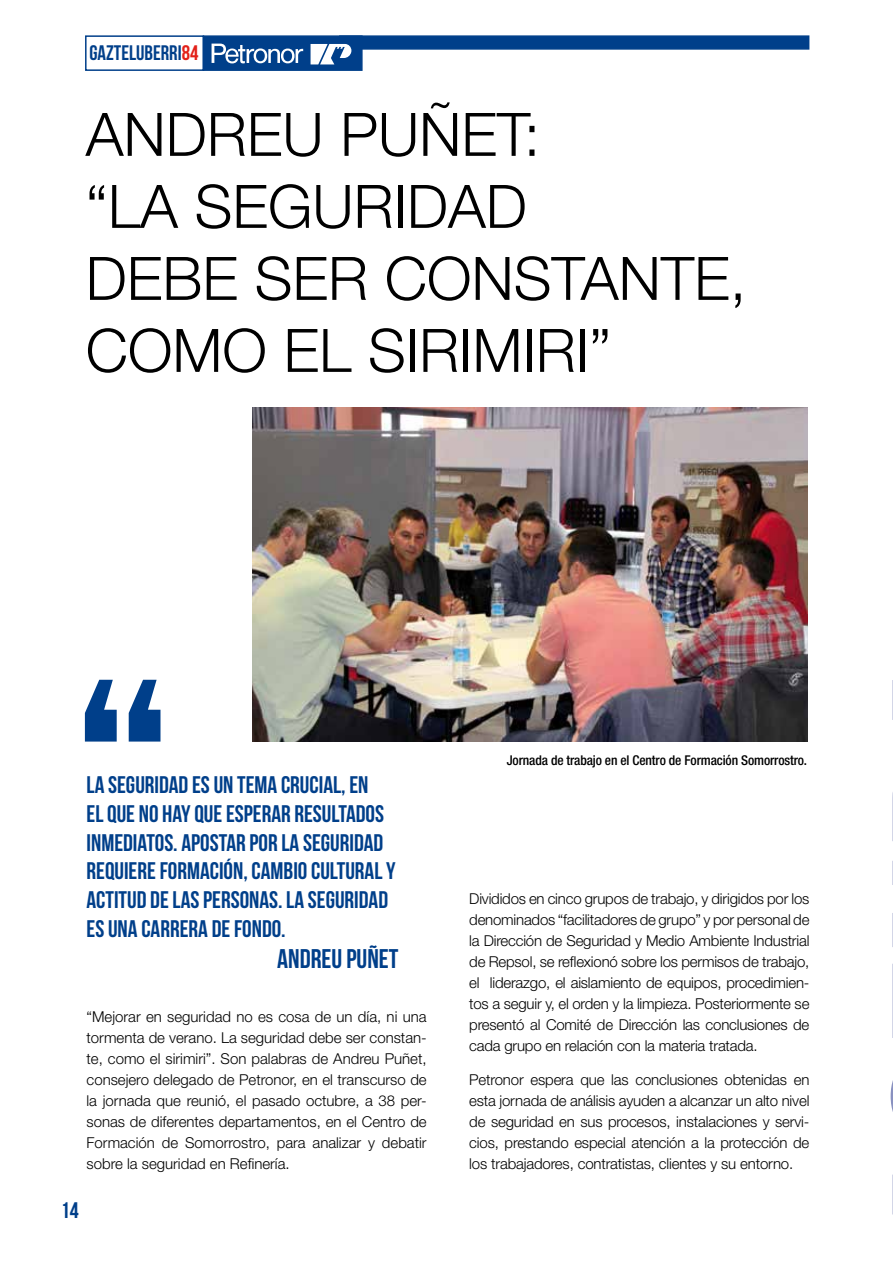
<style>
.page{position:relative;width:893px;height:1263px;background:#fff}
.page>*{position:absolute;margin:0;border:0;box-sizing:border-box;transform-origin:0 0}
.t1{font:300px "Bebas Neue";color:#003f8a}
.t2{font:300 60px/72px "Helvetica Neue LT Std";color:#000}
.t3{font:27px "Bebas Neue";color:#003f8a}
.t4{font:24px "Bebas Neue";color:#003f8a}
.t5{font:22.5px "Bebas Neue";color:#003f8a}
.t6{font:21px "Bebas Neue";color:#003f8a}
.t7{font:300 15px/21px "Helvetica Neue LT Std";letter-spacing:-.01em;color:#000;text-align:justify}
.t8{font:500 condensed 13.5px "Helvetica Neue LT Std";letter-spacing:-.01em;color:#000}
.s1{color:#e32119}
</style>
<div class="page">
<div style="left:339px;top:35px;width:470px;height:15px;background:#003f8a;border:2px solid #003f8a"></div>
<div style="left:85px;top:35px;width:119px;height:36px;border:2px solid #003f8a"></div>
<div style="left:203px;top:35px;width:160px;height:36px;background:#003f8a;border:2px solid #003f8a"></div>
<svg style="left:212px;top:44px;width:91px;height:19px"></svg>
<svg style="left:311px;top:44px;width:40px;height:20px"></svg>
<img style="left:252px;top:408px;width:555px;height:333px">
<h3 class="t6" style="left:89px;top:42px;width:110px">GAZTELUBERRI<span class="s1">84</span></h3>
<h2 class="t2" style="left:86px;top:97px;width:456px">Andreu Puñet: “La seg</h2>
<h2 class="t2" style="left:312px;top:169px;width:134px">uridad</h2>
<h2 class="t2" style="left:86px;top:241px;width:38px">debe</h2>
<h2 class="t2" style="left:255px;top:241px;width:493px">ser constante,</h2>
<h2 class="t2" style="left:86px;top:313px;width:89px">como</h2>
<h2 class="t2" style="left:283px;top:313px;width:329px">el sirimiri”</h2>
<h1 class="t1" style="left:73px;top:621px;width:101px">“</h1>
<h3 class="t4" style="left:87px;top:771px;width:32px">LA SEGURIDAD</h3>
<h3 class="t4" style="left:192px;top:771px;width:56px">ESUNTEMA</h3>
<h3 class="t4" style="left:281px;top:771px;width:10px">CRUCIAL</h3>
<h3 class="t4" style="left:341px;top:771px;width:18px">, EN</h3>
<h3 class="t4" style="left:87px;top:800px;width:177px">EL QUE NO HAY QUE ESPERAR</h3>
<h3 class="t4" style="left:294px;top:800px;width:10px">RESULTADOS</h3>
<h3 class="t4" style="left:87px;top:829px;width:10px">INMEDIATOS</h3>
<h3 class="t4" style="left:173px;top:829px;width:37px">. APOSTAR</h3>
<h3 class="t4" style="left:250px;top:829px;width:64px">PORLASEGURIDAD</h3>
<h3 class="t4" style="left:87px;top:858px;width:37px">REQUIERE</h3>
<h3 class="t4" style="left:160px;top:858px;width:11px">FORMACIÓN</h3>
<h3 class="t4" style="left:243px;top:858px;width:19px">, CAMBIO</h3>
<h3 class="t4" style="left:311px;top:858px;width:10px">CULTURAL</h3>
<h3 class="t4" style="left:386px;top:858px;width:11px">Y</h3>
<h3 class="t4" style="left:87px;top:887px;width:10px">ACTITUD</h3>
<h3 class="t4" style="left:150px;top:887px;width:73px">DE LAS PERSONAS</h3>
<h3 class="t4" style="left:278px;top:887px;width:40px">. LASEGURIDAD</h3>
<h3 class="t4" style="left:87px;top:915px;width:66px">ESUNA CARRERA</h3>
<h3 class="t4" style="left:212px;top:915px;width:33px">DE FONDO</h3>
<h3 class="t4" style="left:281px;top:915px;width:6px">.</h3>
<h3 class="t3" style="left:277px;top:944px;width:123px">ANDREU PUÑET</h3>
<p class="t7" style="left:87px;top:1006px;width:342px">“Mejorar en seguridad no es cosa de un día, ni una tormenta de verano. La seguridad debe ser constan&shy;te, como el sirimiri”. Son palabras de Andreu Puñet, consejero delegado de Petronor, en el transcurso de la jornada que reunió, el pasado octubre, a 38 per&shy;sonas de diferentes departamentos, en el Centro de Formación de Somorrostro, para analizar y debatir sobre la seguridad en Refinería.</p>
<h3 class="t5" style="left:61px;top:1198px;width:19px">14</h3>
<p class="t8" style="left:507px;top:752px;width:302px">Jornada de trabajo en el Centro de Formación Somorrostro.</p>
<p class="t7" style="left:469px;top:888px;width:342px">Divididos en cinco grupos de trabajo, y dirigidos por los denominados “facilitadores de grupo” y por personal de la Dirección de Seguridad y Medio Ambiente Industrial de Repsol, se reflexionó sobre los permisos de trabajo, el liderazgo, el aislamiento de equipos, procedimien&shy;tos a seguir y, el orden y la limpieza. Posteriormente se presentó al Comité de Dirección las conclusiones de cada grupo en relación con la materia tratada.</p>
<p class="t7" style="left:469px;top:1069px;width:342px">Petronor espera que las conclusiones obtenidas en esta jornada de análisis ayuden a alcanzar un alto nivel de seguridad en sus procesos, instalaciones y servi&shy;cios, prestando especial atención a la protección de los trabajadores, contratistas, clientes y su entorno.</p>
</div>
